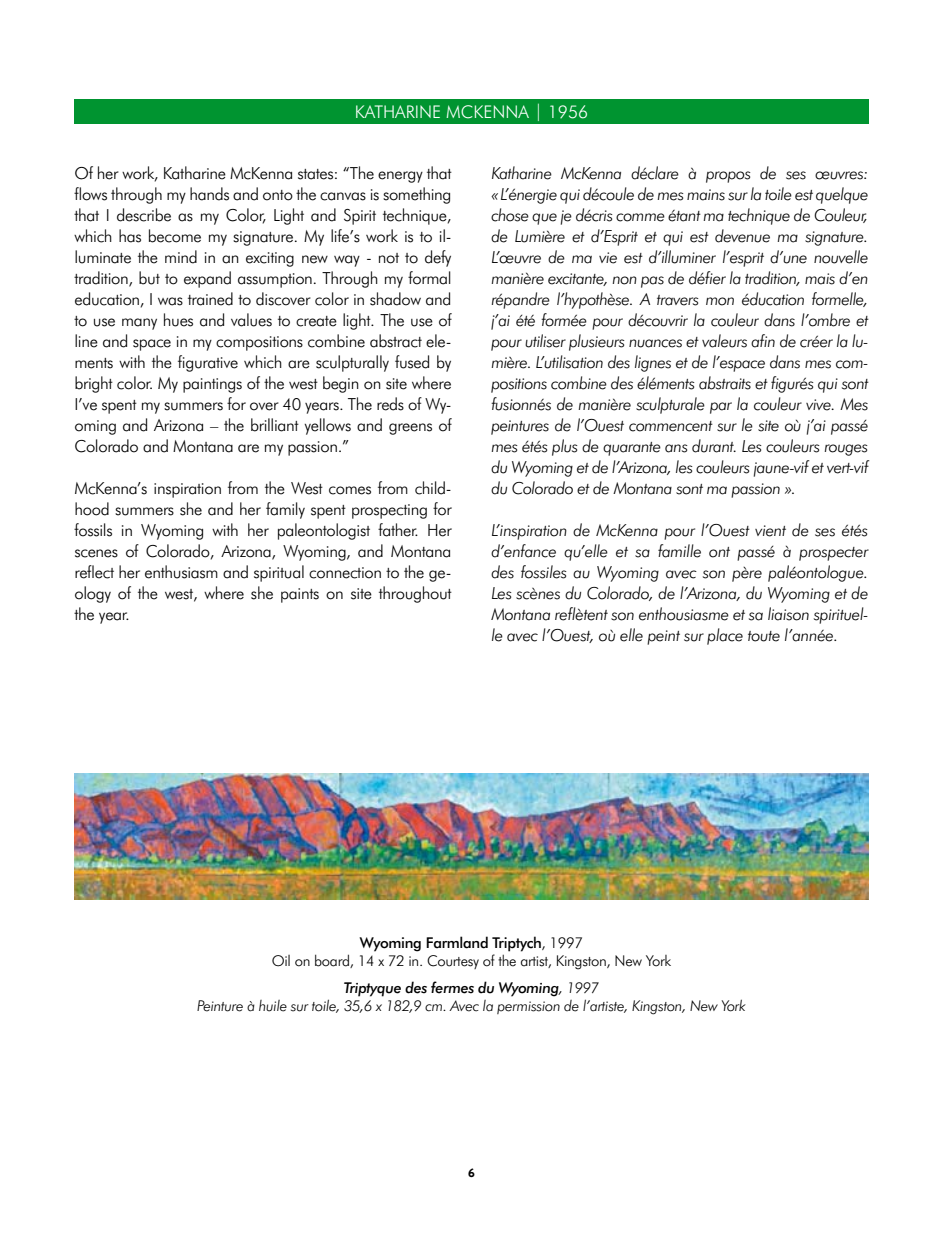
<style>
.page{position:relative;width:943px;height:1241px;background:#fff}
.page>*{position:absolute;margin:0;border:0;box-sizing:border-box;transform-origin:0 0}
.t1{font:300 17.5px "Futura BT";color:#fff}
.t2{font:italic 300 16.62px/21px "Futura BT";letter-spacing:-.025em;color:#000;text-align:justify}
.t3{font:300 16.62px/21px "Futura BT";letter-spacing:-.02em;color:#000;text-align:justify}
.t4{font:italic 300 14.88px/17.5px "Futura BT";letter-spacing:-.02em;color:#000;text-align:center}
.t5{font:300 14.88px/17.5px "Futura BT";letter-spacing:-.02em;color:#000;text-align:center}
.s1{font-weight:500}
</style>
<div class="page">
<div style="left:74px;top:99px;width:794px;height:25px;background:#009430"></div>
<img style="left:74px;top:773px;width:794px;height:126px">
<p class="t1" style="left:355px;top:101px;width:235px">Katharine Mc Kenna | 1956</p>
<p class="t3" style="left:74px;top:162px;width:379px">Of her work, Katharine McKenna states: “The energy that flows through my hands and onto the canvas is something that I describe as my Color, Light and Spirit technique, which has become my signature. My life’s work is to il&shy;luminate the mind in an exciting new way - not to defy tradition, but to expand assumption. Through my formal education, I was trained to discover color in shadow and to use many hues and values to create light. The use of line and space in my compositions combine abstract ele&shy;ments with the figurative which are sculpturally fused by bright color. My paintings of the west begin on site where I ’ve spent my summers for over 40 years. The reds of Wy&shy;oming and Arizona – the brilliant yellows and greens of Colorado and Montana are my passion.”</p>
<p class="t3" style="left:74px;top:477px;width:379px">McKenna’s inspiration from the West comes from child&shy;hood summers she and her family spent prospecting for fossils in Wyoming with her paleontologist father. Her scenes of Colorado, Arizona, Wyoming, and Montana reflect her enthusiasm and spiritual connection to the ge&shy;ology of the west, where she paints on site throughout the year.</p>
<p class="t2" style="left:491px;top:162px;width:379px">Katharine McKenna déclare à propos de ses œuvres: «L’énergie qui découle de mes mains sur la toile est quelque chose que je décris comme étant ma technique de Couleur, de Lumière et d’Esprit et qui est devenue ma signature.<br>L’œuvre de ma vie est d’illuminer l’esprit d’une nouvelle manière excitante, non pas de défier la tradition, mais d’en répandre l’hypothèse. A travers mon éducation formelle, j’ai été formée pour découvrir la couleur dans l’ombre et pour utiliser plusieurs nuances et valeurs afin de créer la lu&shy;mière. L’utilisation des lignes et de l’espace dans mes com&shy;positions combine des éléments abstraits et figurés qui sont fusionnés de manière sculpturale par la couleur vive. Mes peintures de l’Ouest commencent sur le site où j’ai passé mes étés plus de quarante ans durant. Les couleurs rouges du Wyoming et de l’Arizona, les couleurs jaune-vif et vert-vif du Colorado et de Montana sont ma passion ».</p>
<p class="t2" style="left:491px;top:519px;width:379px">L’inspiration de McKenna pour l’Ouest vient de ses étés d’enfance qu’elle et sa famille ont passé à prospecter des fossiles au Wyoming avec son père paléontologue.<br>Les scènes du Colorado, de l’Arizona, du Wyoming et de Montana reflètent son enthousiasme et sa liaison spirituel&shy;le avec l’Ouest, où elle peint sur place toute l’année.</p>
<p class="t5" style="left:272px;top:934px;width:401px"><span class="s1">Wyoming Farmland Triptych</span>, 1997<br>Oil on board, 14 x 72 in. Courtesy of the artist, Kingston, N ew York</p>
<p class="t4" style="left:197px;top:978px;width:550px"><span class="s1">Triptyque des fermes du Wyoming</span>, 1997<br>Peinture à huile sur toile, 35,6 x 182,9 cm. Avec la permission de l’artiste, Kingston, New York</p>
</div>
